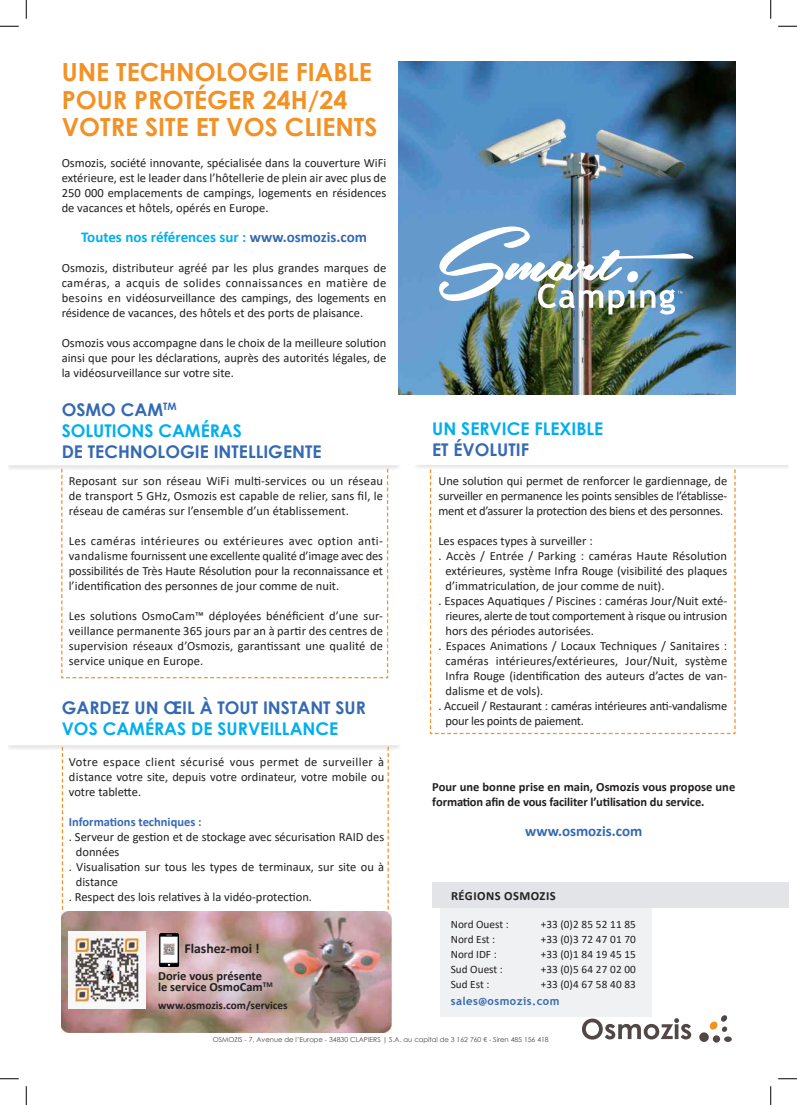
<style>
.page{position:relative;width:797px;height:1105px;background:#fff}
.page>*{position:absolute;margin:0;border:0;box-sizing:border-box;transform-origin:0 0}
.t1{font:700 25px/27.5px "Century Gothic";color:#f29125}
.t2{font:700 17.5px/21px "Century Gothic";color:#00aeef}
.t3{font:700 17.5px "Century Gothic";color:#3469b3}
.t4{font:700 15px "Calibri";color:#00aeef}
.t5{font:700 15px "Calibri";color:#3469b3}
.t6{font:700 13.75px "Calibri";color:#231f20}
.t7{font:12.5px/15px "Calibri";color:#231f20;text-align:justify}
.t8{font:700 12.5px/15px "Calibri";color:#231f20}
.t9{font:12.5px "Calibri";letter-spacing:-.02em;color:#231f20}
.t10{font:700 12.5px "Calibri";color:#3469b3}
.t11{font:700 12.5px "Calibri";letter-spacing:.04em;color:#231f20}
.t12{font:11.25px "Calibri";color:#231f20}
.t13{font:700 11.25px "Calibri";color:#231f20}
.t14{font:700 11.25px "Trebuchet MS";letter-spacing:.04em;color:#3469b3}
.t15{font:6.88px "Century Gothic";color:#504845}
.s1{color:#3469b3}
</style>
<div class="page">
<svg style="left:61px;top:471px;width:328px;height:208px"></svg>
<img style="left:398px;top:62px;width:337px;height:333px">
<svg style="left:429px;top:470px;width:307px;height:265px"></svg>
<svg style="left:61px;top:750px;width:328px;height:172px"></svg>
<div style="left:9px;top:462px;width:393px;height:9px;background:#968e8b;opacity:.75"></div>
<div style="left:9px;top:741px;width:393px;height:9px;background:#edeceb"></div>
<img style="left:62px;top:911px;width:330px;height:122px">
<img style="left:69px;top:932px;width:76px;height:76px">
<img style="left:158px;top:933px;width:21px;height:34px">
<svg style="left:163px;top:944px;width:12px;height:11px"></svg>
<img style="left:439px;top:226px;width:254px;height:89px">
<div style="left:413px;top:461px;width:375px;height:9px;background:#f3f2f1"></div>
<div style="left:440px;top:904px;width:212px;height:112px;background:#eff1f2"></div>
<svg style="left:582px;top:1018px;width:109px;height:21px"></svg>
<div style="left:699px;top:1032px;width:9px;height:10px;background:#514845;border-radius:50%"></div>
<div style="left:712px;top:1035px;width:8px;height:7px;background:#514845;border-radius:50%"></div>
<div style="left:724px;top:1036px;width:7px;height:6px;background:#514845;border-radius:50%"></div>
<svg style="left:709px;top:1015px;width:18px;height:17px"></svg>
<div style="left:432px;top:883px;width:356px;height:25px;background:#e2e4e7"></div>
<div style="left:9px;top:459px;width:389px;height:6px;background:#fff"></div>
<div style="left:413px;top:459px;width:375px;height:6px;background:#fff"></div>
<div style="left:9px;top:739px;width:389px;height:6px;background:#fff"></div>
<svg style="left:0;top:25px;width:19px;height:2px"></svg>
<svg style="left:778px;top:25px;width:19px;height:2px"></svg>
<svg style="left:0;top:1078px;width:19px;height:1px"></svg>
<svg style="left:778px;top:1078px;width:19px;height:1px"></svg>
<svg style="left:25px;top:0;width:2px;height:19px"></svg>
<svg style="left:25px;top:1086px;width:2px;height:19px"></svg>
<svg style="left:770px;top:0;width:1px;height:19px"></svg>
<svg style="left:770px;top:1086px;width:1px;height:19px"></svg>
<h1 class="t1" style="left:62px;top:57px;width:317px">UNE TECHNOLOGIE FIABLE<br>POUR PROTÉGER 24H/24<br>VOTRE SITE ET VOS CLIENTS</h1>
<p class="t7" style="left:62px;top:155px;width:326px">Osmozis, société innovante, spécialisée dans la couverture WiFi extérieure, est le leader dans l’hôtellerie de plein air avec plus de 250 000 emplacements de campings, logements en résidences de vacances et hôtels, opérés en Europe.</p>
<p class="t4" style="left:81px;top:229px;width:287px">Toutes nos références sur : <span class="s1">www.osmozis.com</span></p>
<p class="t7" style="left:62px;top:260px;width:326px">Osmozis, distributeur agréé par les plus grandes marques de caméras, a acquis de solides connaissances en matière de besoins en vidéosurveillance des campings, des logements en résidence de vacances, des hôtels et des ports de plaisance.</p>
<p class="t7" style="left:62px;top:335px;width:326px">Osmozis vous accompagne dans le choix de la meilleure solution ainsi que pour les déclarations, auprès des autorités légales, de la vidéosurveillance sur votre site.</p>
<h2 class="t2" style="left:62px;top:398px;width:182px"><span class="s1">OSMO CAM</span><sup>TM<br></sup>SOLUTIONS CAMÉRAS</h2>
<h2 class="t3" style="left:62px;top:438px;width:261px">DE TECHNOLOGIE INTELLIGENTE</h2>
<p class="t7" style="left:69px;top:473px;width:316px">Reposant sur son réseau WiFi multi-services ou un réseau de transport 5 GHz, Osmozis est capable de relier, sans fil, le réseau de caméras sur l’ensemble d’un établissement.</p>
<p class="t7" style="left:69px;top:533px;width:316px">Les caméras intérieures ou extérieures avec option anti&shy;vandalisme fournissent une excellente qualité d’image avec des possibilités de Très Haute Résolution pour la reconnaissance et l’identification des personnes de jour comme de nuit.</p>
<p class="t7" style="left:69px;top:608px;width:316px">Les solutions OsmoCam™ déployées bénéficient d’une sur&shy;veillance permanente 365 jours par an à partir des centres de supervision réseaux d’Osmozis, garantissant une qualité de service unique en Europe.</p>
<h2 class="t3" style="left:62px;top:694px;width:306px">GARDEZ UN ŒIL À TOUT INSTANT SUR</h2>
<h2 class="t2" style="left:62px;top:717px;width:278px">VOS CAMÉRAS DE SURVEILLANCE</h2>
<h2 class="t2" style="left:432px;top:418px;width:173px">UN SERVICE FLEXIBLE</h2>
<h2 class="t3" style="left:432px;top:437px;width:98px">ET ÉVOLUTIF</h2>
<p class="t7" style="left:438px;top:473px;width:290px">Une solution qui permet de renforcer le gardiennage, de surveiller en permanence les points sensibles de l’établisse&shy;ment et d’assurer la protection des biens et des personnes.</p>
<p class="t7" style="left:438px;top:533px;width:156px">Les espaces types à surveiller :</p>
<p class="t7" style="left:438px;top:548px;width:290px">. Accès / Entrée / Parking : caméras Haute Résolution</p>
<p class="t7" style="left:445px;top:563px;width:283px">extérieures, système Infra Rouge (visibilité des plaques</p>
<p class="t7" style="left:445px;top:578px;width:220px">d’immatriculation, de jour comme de nuit).</p>
<p class="t7" style="left:438px;top:593px;width:290px">. Espaces Aquatiques / Piscines : caméras Jour/Nuit exté-</p>
<p class="t9" style="left:445px;top:607px;width:283px">rieures, alerte de tout comportement à risque ou intrusion</p>
<p class="t7" style="left:445px;top:623px;width:150px">hors des périodes autorisées.</p>
<p class="t7" style="left:438px;top:638px;width:290px">. Espaces Animations / Locaux Techniques / Sanitaires :</p>
<p class="t7" style="left:445px;top:653px;width:283px">caméras intérieures/extérieures, Jour/Nuit, système</p>
<p class="t7" style="left:445px;top:668px;width:283px">Infra Rouge (identification des auteurs d’actes de van-</p>
<p class="t7" style="left:445px;top:683px;width:99px">dalisme et de vols).</p>
<p class="t9" style="left:438px;top:697px;width:290px">. Accueil / Restaurant : caméras intérieures anti-vandalisme</p>
<p class="t9" style="left:445px;top:712px;width:140px">pour les points de paiement.</p>
<p class="t7" style="left:69px;top:754px;width:317px">Votre espace client sécurisé vous permet de surveiller à distance votre site, depuis votre ordinateur, votre mobile ou votre tablette.</p>
<p class="t10" style="left:69px;top:813px;width:134px">Informations techniques :</p>
<p class="t7" style="left:69px;top:829px;width:317px">. Serveur de gestion et de stockage avec sécurisation RAID des</p>
<p class="t7" style="left:76px;top:844px;width:45px">données</p>
<p class="t7" style="left:69px;top:859px;width:317px">. Visualisation sur tous les types de terminaux, sur site ou à</p>
<p class="t7" style="left:76px;top:874px;width:44px">distance</p>
<p class="t7" style="left:69px;top:889px;width:245px">. Respect des lois relatives à la vidéo-protection.</p>
<p class="t8" style="left:432px;top:780px;width:304px">Pour une bonne prise en main, Osmozis vous propose une formation afin de vous faciliter l’utilisation du service.</p>
<p class="t5" style="left:525px;top:824px;width:119px">www.osmozis.com</p>
<p class="t11" style="left:451px;top:890px;width:106px">RÉGIONS OSMOZIS</p>
<p class="t12" style="left:451px;top:916px;width:59px">Nord Ouest :</p>
<p class="t12" style="left:541px;top:916px;width:97px">+33 (0)2 85 52 11 85</p>
<p class="t12" style="left:451px;top:931px;width:46px">Nord Est :</p>
<p class="t12" style="left:541px;top:931px;width:97px">+33 (0)3 72 47 01 70</p>
<p class="t12" style="left:451px;top:946px;width:47px">Nord IDF :</p>
<p class="t12" style="left:541px;top:946px;width:97px">+33 (0)1 84 19 45 15</p>
<p class="t12" style="left:451px;top:961px;width:54px">Sud Ouest :</p>
<p class="t12" style="left:541px;top:961px;width:97px">+33 (0)5 64 27 02 00</p>
<p class="t12" style="left:451px;top:976px;width:40px">Sud Est :</p>
<p class="t12" style="left:541px;top:976px;width:97px">+33 (0)4 67 58 40 83</p>
<p class="t14" style="left:451px;top:995px;width:110px">sales@osmozis.com</p>
<p class="t15" style="left:213px;top:1037px;width:337px">OSMOZIS - 7, Avenue de l’Europe - 34830 CLAPIERS | S.A. au capital de 3 162 760 € - Siren 485 156 418</p>
<p class="t6" style="left:184px;top:939px;width:77px">Flashez-moi !</p>
<p class="t8" style="left:158px;top:970px;width:116px;line-height:11.2px">Dorie vous présente le service OsmoCam<sup>TM</sup></p>
<p class="t13" style="left:158px;top:1000px;width:131px">www.osmozis.com/services</p>
</div>
